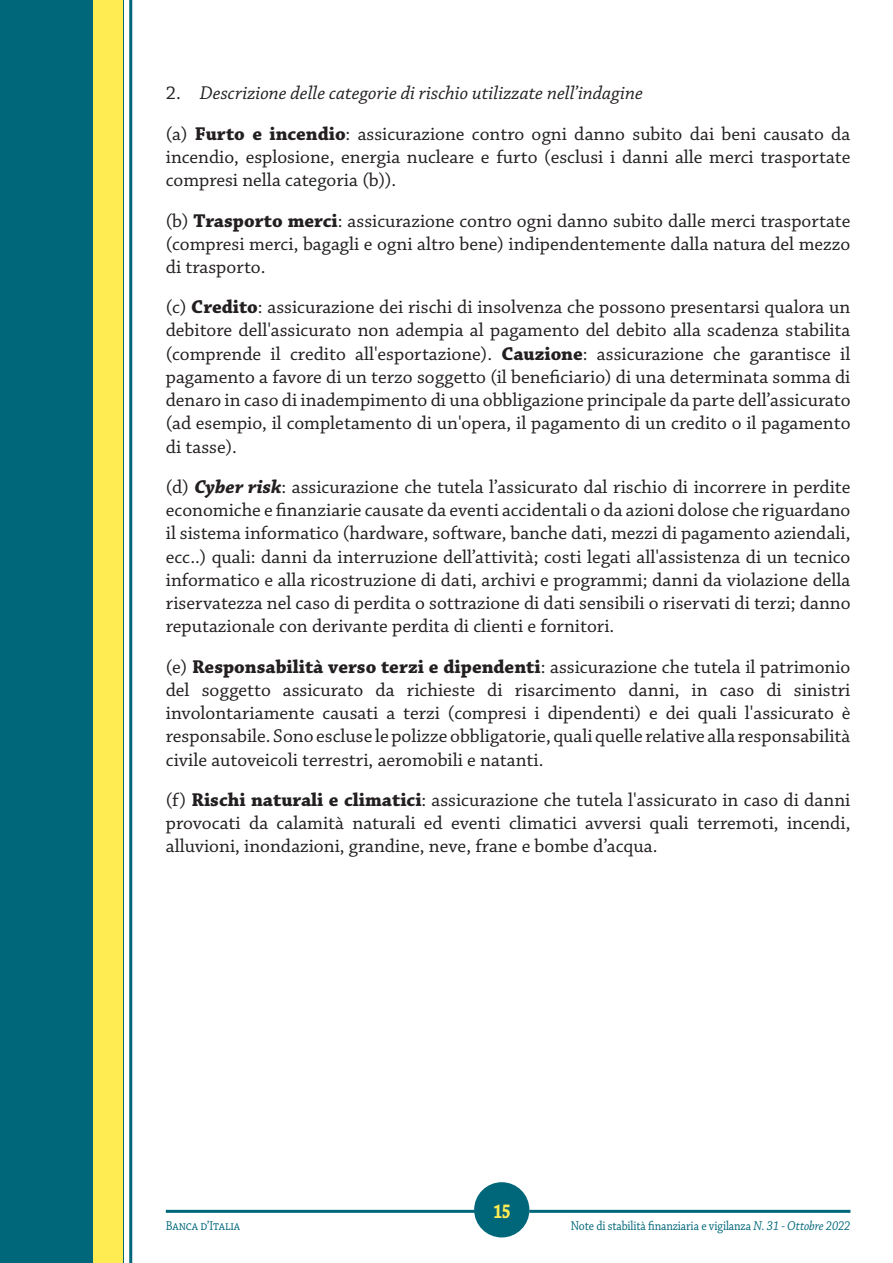
<style>
.page{position:relative;width:893px;height:1263px;background:#fff}
.page>*{position:absolute;margin:0;border:0;box-sizing:border-box;transform-origin:0 0}
.t1{font:700 21px "Chaparral Pro";color:#ffeb52;scale:.75 1}
.t2{font:19.5px/23.2px "Chaparral Pro";color:#231f20;text-align:justify}
.t3{font:italic 19.5px/40.2px "Chaparral Pro";color:#231f20}
.t4{font:13.5px "Chaparral Pro";letter-spacing:-.01em;color:#00677a;scale:.87 1}
.s1{font-style:normal}
.s2{font-weight:700;font-style:normal}
.s3{font-weight:700}
.s4{font-weight:700;font-style:italic}
.s5{font-style:italic}
</style>
<div class="page">
<svg style="left:474px;top:1215px;width:53px;height:23px"></svg>
<hr style="left:166px;top:1210px;width:308px;height:3px;background:#00677a">
<hr style="left:529px;top:1210px;width:321px;height:3px;background:#00677a">
<div style="left:0;top:0;width:123px;height:1263px;background:#00677a"></div>
<div style="left:94px;top:0;width:29px;height:1263px;background:#ffeb52"></div>
<hr style="left:129px;top:0;width:3px;height:1263px;background:#00677a">
<div style="left:474px;top:1182px;width:55px;height:55px;background:#00677a;border-radius:50%"></div>
<p class="t3" style="left:166px;top:74px;width:686px"><span class="s1">2.</span> Descrizione delle categorie di rischio utilizzate nell’indagine<br><span class="s1">(a)</span> <span class="s2">Furto e incendio</span><span class="s1">: assicurazione contro ogni danno subito dai beni causato da</span></p>
<p class="t2" style="left:166px;top:146px;width:686px">incendio, esplosione, energia nucleare e furto (esclusi i danni alle merci trasportate compresi nella categoria (b)).</p>
<p class="t2" style="left:166px;top:209px;width:686px">(b) <span class="s3">Trasporto merci</span>: assicurazione contro ogni danno subito dalle merci trasportate (compresi merci, bagagli e ogni altro bene) indipendentemente dalla natura del mezzo di trasporto.</p>
<p class="t2" style="left:166px;top:296px;width:686px">(c) <span class="s3">Credito</span>: assicurazione dei rischi di insolvenza che possono presentarsi qualora un debitore dell'assicurato non adempia al pagamento del debito alla scadenza stabilita (comprende il credito all'esportazione). <span class="s3">Cauzione</span>: assicurazione che garantisce il pagamento a favore di un terzo soggetto (il beneficiario) di una determinata somma di denaro in caso di inadempimento di una obbligazione principale da parte dell’assicurato (ad esempio, il completamento di un'opera, il pagamento di un credito o il pagamento di tasse).</p>
<p class="t2" style="left:166px;top:476px;width:686px">(d) <span class="s4">Cyber risk</span>: assicurazione che tutela l’assicurato dal rischio di incorrere in perdite economiche e finanziarie causate da eventi accidentali o da azioni dolose che riguardano il sistema informatico (hardware, software, banche dati, mezzi di pagamento aziendali, ecc..) quali: danni da interruzione dell’attività; costi legati all'assistenza di un tecnico informatico e alla ricostruzione di dati, archivi e programmi; danni da violazione della riservatezza nel caso di perdita o sottrazione di dati sensibili o riservati di terzi; danno reputazionale con derivante perdita di clienti e fornitori.</p>
<p class="t2" style="left:166px;top:656px;width:686px">(e) <span class="s3">Responsabilità verso terzi e dipendenti</span>: assicurazione che tutela il patrimonio del soggetto assicurato da richieste di risarcimento danni, in caso di sinistri involontariamente causati a terzi (compresi i dipendenti) e dei quali l'assicurato è responsabile. Sono escluse le polizze obbligatorie, quali quelle relative alla responsabilità civile autoveicoli terrestri, aeromobili e natanti.</p>
<p class="t2" style="left:166px;top:789px;width:686px">(f) <span class="s3">Rischi naturali e climatici</span>: assicurazione che tutela l'assicurato in caso di danni provocati da calamità naturali ed eventi climatici avversi quali terremoti, incendi, alluvioni, inondazioni, grandine, neve, frane e bombe d’acqua.</p>
<p class="t1" style="left:494px;top:1198px;width:25px">15</p>
<p class="t4" style="left:166px;top:1219px;width:87px">Banca d’Italia</p>
<p class="t4" style="left:571px;top:1219px;width:323px">Note di stabilità finanziaria e vigilanza <span class="s5">N. 31 - Ottobre 2022</span></p>
</div>
